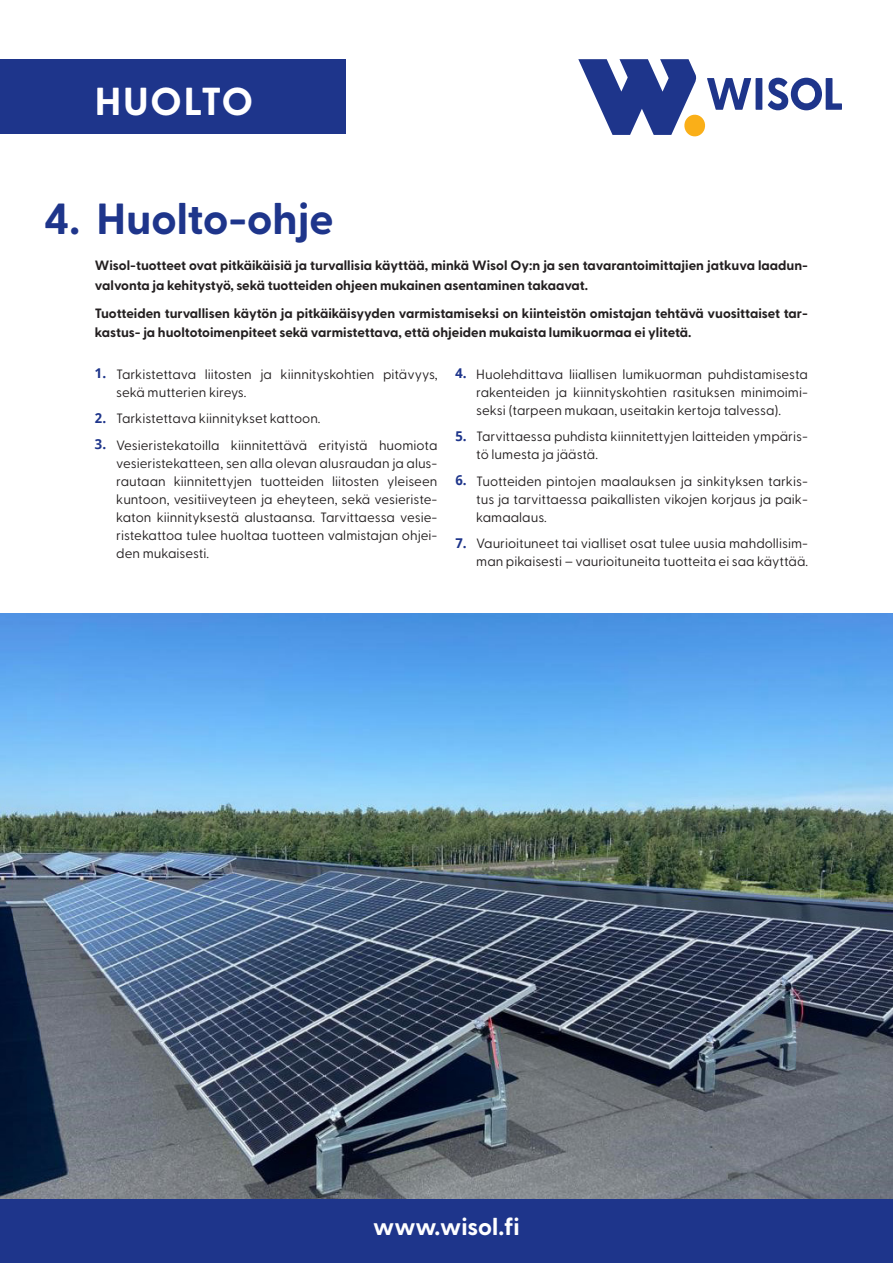
<style>
.page{position:relative;width:893px;height:1263px;background:#fff}
.page>*{position:absolute;margin:0;border:0;box-sizing:border-box;transform-origin:0 0}
.t1{font:700 43.5px "Greycliff CF";color:#1e358b}
.t2{font:700 39px "Greycliff CF";letter-spacing:.04em;color:#fff}
.t3{font:700 30px "Greycliff CF";letter-spacing:.04em;color:#fff}
.t4{font:700 24px "Greycliff CF";color:#fff}
.t5{font:13.5px/18px "Greycliff CF";color:#231f20}
.t6{font:700 13.5px/19.5px "Greycliff CF";color:#231f20}
.t7{font:700 13.5px/26.5px "Droid Sans";color:#1e358b}
</style>
<div class="page">
<div style="left:0;top:1194px;width:893px;height:69px;background:#1e358b"></div>
<div style="left:0;top:59px;width:346px;height:71px;background:#1e358b"></div>
<div style="left:756px;top:78px;width:6px;height:32px;background:#1e358b"></div>
<svg style="left:768px;top:78px;width:74px;height:32px"></svg>
<svg style="left:578px;top:59px;width:173px;height:77px"></svg>
<div style="left:0;top:63px;width:346px;height:71px;background:#1e358b"></div>
<img style="left:0;top:613px;width:893px;height:585px">
<h3 class="t3" style="left:95px;top:74px;width:221px">ASENNUSOHJE</h3>
<h2 class="t2" style="left:95px;top:71px;width:160px">HUOLTO</h2>
<h1 class="t1" style="left:44px;top:185px;width:291px">4. Huolto-ohje</h1>
<p class="t6" style="left:95px;top:255px;width:714px">Wisol-tuotteet ovat pitkäikäisiä ja turvallisia käyttää, minkä Wisol Oy:n ja sen tavarantoimittajien jatkuva laadun&shy;valvonta ja kehitystyö, sekä tuotteiden ohjeen mukainen asentaminen takaavat.</p>
<p class="t6" style="left:95px;top:302px;width:714px">Tuotteiden turvallisen käytön ja pitkäikäisyyden varmistamiseksi on kiinteistön omistajan tehtävä vuosittaiset tar&shy;kastus- ja huoltotoimenpiteet sekä varmistettava, että ohjeiden mukaista lumikuormaa ei ylitetä.</p>
<p class="t7" style="left:95px;top:360px;width:13px">1.</p>
<p class="t7" style="left:95px;top:404px;width:13px">2.<br>3.</p>
<p class="t5" style="left:116px;top:364px;width:323px">Tarkistettava liitosten ja kiinnityskohtien pitävyys, sekä mutterien kireys.</p>
<p class="t5" style="left:116px;top:404px;width:323px;line-height:26.5px">Tarkistettava kiinnitykset kattoon.<br>Vesieristekatoilla kiinnitettävä erityistä huomiota</p>
<p class="t5" style="left:116px;top:453px;width:323px;text-align:justify">vesieristekatteen, sen alla olevan alusraudan ja alus&shy;rautaan kiinnitettyjen tuotteiden liitosten yleiseen kuntoon, vesitiiveyteen ja eheyteen, sekä vesieriste&shy;katon kiinnityksestä alustaansa. Tarvittaessa vesie&shy;ristekattoa tulee huoltaa tuotteen valmistajan ohjei&shy;den mukaisesti.</p>
<p class="t7" style="left:455px;top:360px;width:13px">4.</p>
<p class="t7" style="left:455px;top:422px;width:13px">5.</p>
<p class="t7" style="left:455px;top:467px;width:13px">6.</p>
<p class="t7" style="left:455px;top:529px;width:13px">7.</p>
<p class="t5" style="left:476px;top:364px;width:333px;text-align:justify">Huolehdittava liiallisen lumikuorman puhdistamisesta rakenteiden ja kiinnityskohtien rasituksen minimoimi&shy;seksi (tarpeen mukaan, useitakin kertoja talvessa).</p>
<p class="t5" style="left:476px;top:427px;width:333px">Tarvittaessa puhdista kiinnitettyjen laitteiden ympäris&shy;tö lumesta ja jäästä.</p>
<p class="t5" style="left:476px;top:471px;width:333px;text-align:justify">Tuotteiden pintojen maalauksen ja sinkityksen tarkis&shy;tus ja tarvittaessa paikallisten vikojen korjaus ja paik&shy;kamaalaus.</p>
<p class="t5" style="left:476px;top:534px;width:333px">Vaurioituneet tai vialliset osat tulee uusia mahdollisim&shy;man pikaisesti – vaurioituneita tuotteita ei saa käyttää.</p>
<h3 class="t4" style="left:373px;top:1209px;width:148px">www.wisol.fi</h3>
</div>
